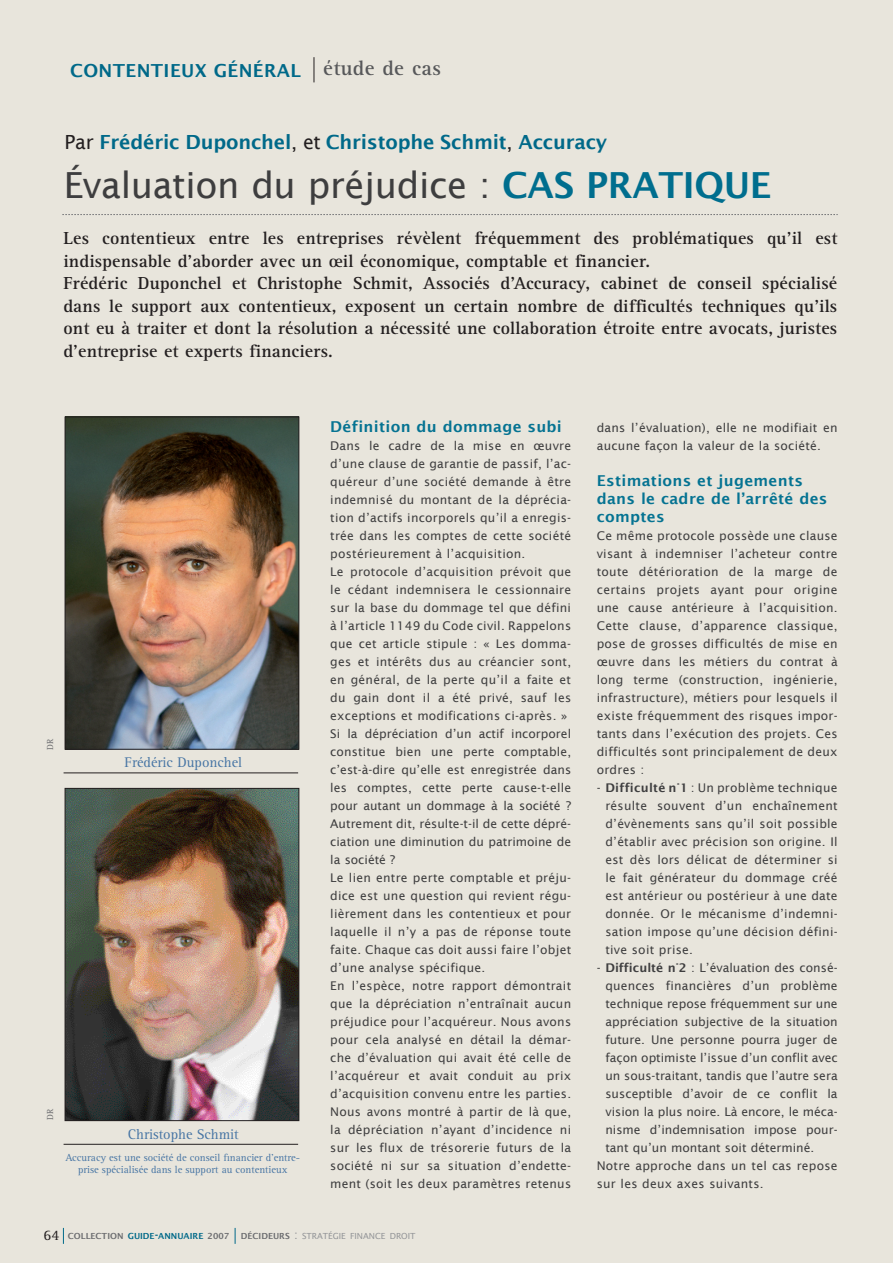
<style>
.page{position:relative;width:893px;height:1263px;background:#e8e5dc}
.page>*{position:absolute;margin:0;border:0;box-sizing:border-box;transform-origin:0 0}
.titre_min{font:36px "Lucida Sans";letter-spacing:-.01em;color:#3e3e3f}
.t1{font:700 21px "Agfa Rotis Serif";letter-spacing:.02em;color:#57585a}
.entretien_avec{font:600 19.5px "Lucida Sans";letter-spacing:-.01em;color:#006989}
.Chapo_ok{font:700 18px/22.5px "Agfa Rotis Serif";letter-spacing:.01em;color:#231f20}
.t2{font:600 18px "Lucida Sans";letter-spacing:.02em;color:#006989}
.Texte_courant{font:600 15px/18px "Lucida Sans";letter-spacing:.02em;color:#057392}
.t3{font:15px "Agfa Rotis Serif";color:#231f20}
.legende_photo{font:14.4px "Agfa Rotis Serif";color:#4775a4}
.Texte_courant-2{font:12px/18px "Lucida Sans";letter-spacing:.02em;color:#3e3e3f;text-align:justify}
.legende_photo-2{font:10.5px/12.6px "Agfa Rotis Serif";color:#4775a4;text-align:center}
.source{font:9px "Agfa Rotis Serif";color:#6c6d70}
.t4{font:8.4px "Lucida Sans";color:#939598}
.t5{font:600 8.4px "Lucida Sans";color:#6c6d70}
.s1{font-weight:400;color:#231f20}
.s2{font-weight:600;color:#006e8e}
.s3{font-weight:600}
.s4{color:#006989}
.s5{font-size:12px;color:#006989}
.s6{font-weight:600;color:#6c6d70}
.s7{font-size:12px}
</style>
<div class="page">
<svg style="left:63px;top:1228px;width:1px;height:16px"></svg>
<svg style="left:235px;top:1228px;width:1px;height:16px"></svg>
<svg style="left:62px;top:214px;width:776px;height:1px"></svg>
<svg style="left:314px;top:57px;width:1px;height:25px"></svg>
<img style="left:67px;top:419px;width:230px;height:328px">
<div style="left:65px;top:417px;width:234px;height:332px;border:1px solid #231f20"></div>
<hr style="left:64px;top:772px;width:234px;height:1px;background:#231f20">
<img style="left:67px;top:790px;width:230px;height:329px">
<div style="left:65px;top:788px;width:234px;height:333px;border:1px solid #231f20"></div>
<hr style="left:64px;top:1144px;width:234px;height:1px;background:#231f20">
<p class="t2" style="left:70px;top:60px;width:232px">CONTENTIEUX GÉNÉRAL</p>
<p class="t1" style="left:323px;top:56px;width:119px">étude de cas</p>
<p class="entretien_avec" style="left:65px;top:131px;width:544px"><span class="s1">Par</span> Frédéric Duponchel<span class="s1">, et</span> Christophe Schmit<span class="s1">,</span> Accuracy</p>
<p class="titre_min" style="left:64px;top:164px;width:709px">Évaluation du préjudice : <span class="s2">CAS PRATIQUE</span></p>
<p class="Chapo_ok" style="left:63px;top:227px;width:775px">Les contentieux entre les entreprises révèlent fréquemment des problématiques qu’il est indispensable d’aborder avec un œil économique, comptable et financier.</p>
<p class="Chapo_ok" style="left:63px;top:272px;width:775px;text-align:justify">Frédéric Duponchel et Christophe Schmit, Associés d’Accuracy, cabinet de conseil spécialisé dans le support aux contentieux, exposent un certain nombre de difficultés techniques qu’ils ont eu à traiter et dont la résolution a nécessité une collaboration étroite entre avocats, juristes d’entreprise et experts financiers.</p>
<p class="source" style="left:45px;top:750px;width:13px;rotate:-90deg">DR</p>
<p class="legende_photo" style="left:125px;top:754px;width:119px">Frédéric Duponchel</p>
<p class="source" style="left:45px;top:1120px;width:13px;rotate:-90deg">DR</p>
<p class="legende_photo" style="left:128px;top:1125px;width:112px">Christophe Schmit</p>
<p class="legende_photo-2" style="left:65px;top:1151px;width:236px">Accuracy est une société de conseil financier d’entre&shy;prise spécialisée dans le support au contentieux</p>
<p class="Texte_courant" style="left:330px;top:418px;width:233px">Définition du dommage subi</p>
<p class="Texte_courant-2" style="left:330px;top:437px;width:242px">Dans le cadre de la mise en œuvre d’une clause de garantie de passif, l’ac&shy;quéreur d’une société demande à être indemnisé du montant de la déprécia&shy;tion d’actifs incorporels qu’il a enregis&shy;trée dans les comptes de cette société postérieurement à l’acquisition.</p>
<p class="Texte_courant-2" style="left:330px;top:563px;width:242px">Le protocole d’acquisition prévoit que le cédant indemnisera le cessionnaire sur la base du dommage tel que défini à l’article 1149 du Code civil. Rappelons que cet article stipule : « Les domma&shy;ges et intérêts dus au créancier sont, en général, de la perte qu’il a faite et du gain dont il a été privé, sauf les exceptions et modifications ci-après. »</p>
<p class="Texte_courant-2" style="left:330px;top:725px;width:242px">Si la dépréciation d’un actif incorporel constitue bien une perte comptable, c’est-à-dire qu’elle est enregistrée dans les comptes, cette perte cause-t-elle pour autant un dommage à la société ?<br>Autrement dit, résulte-t-il de cette dépré&shy;ciation une diminution du patrimoine de la société ?</p>
<p class="Texte_courant-2" style="left:330px;top:869px;width:242px">Le lien entre perte comptable et préju&shy;dice est une question qui revient régu&shy;lièrement dans les contentieux et pour laquelle il n’y a pas de réponse toute faite. Chaque cas doit aussi faire l’objet d’une analyse spécifique.</p>
<p class="Texte_courant-2" style="left:330px;top:977px;width:242px">En l’espèce, notre rapport démontrait que la dépréciation n’entraînait aucun préjudice pour l’acquéreur. Nous avons pour cela analysé en détail la démar&shy;che d’évaluation qui avait été celle de l’acquéreur et avait conduit au prix d’acquisition convenu entre les parties.<br>Nous avons montré à partir de là que, la dépréciation n’ayant d’incidence ni sur les flux de trésorerie futurs de la société ni sur sa situation d’endette&shy;ment (soit les deux paramètres retenus</p>
<p class="Texte_courant-2" style="left:597px;top:419px;width:242px">dans l’évaluation), elle ne modifiait en aucune façon la valeur de la société.</p>
<p class="Texte_courant" style="left:597px;top:472px;width:232px">Estimations et jugements dans le cadre de l’arrêté des comptes</p>
<p class="Texte_courant-2" style="left:597px;top:527px;width:242px">Ce même protocole possède une clause visant à indemniser l’acheteur contre toute détérioration de la marge de certains projets ayant pour origine une cause antérieure à l’acquisition.<br>Cette clause, d’apparence classique, pose de grosses difficultés de mise en œuvre dans les métiers du contrat à long terme (construction, ingénierie, infrastructure), métiers pour lesquels il existe fréquemment des risques impor&shy;tants dans l’exécution des projets. Ces difficultés sont principalement de deux ordres :</p>
<p class="Texte_courant-2" style="left:605px;top:779px;width:234px;text-indent:-9px">- <span class="s3">Difficulté n°1</span> : Un problème technique résulte souvent d’un enchaînement d’évènements sans qu’il soit possible d’établir avec précision son origine. Il est dès lors délicat de déterminer si le fait générateur du dommage créé est antérieur ou postérieur à une date donnée. Or le mécanisme d’indemni&shy;sation impose qu’une décision défini&shy;tive soit prise.</p>
<p class="Texte_courant-2" style="left:605px;top:959px;width:234px;text-indent:-9px">- <span class="s3">Difficulté n°2</span> : L’évaluation des consé&shy;quences financières d’un problème technique repose fréquemment sur une appréciation subjective de la situation future. Une personne pourra juger de façon optimiste l’issue d’un conflit avec un sous-traitant, tandis que l’autre sera susceptible d’avoir de ce conflit la vision la plus noire. Là encore, le méca&shy;nisme d’indemnisation impose pour&shy;tant qu’un montant soit déterminé.</p>
<p class="Texte_courant-2" style="left:597px;top:1157px;width:242px">Notre approche dans un tel cas repose sur les deux axes suivants.</p>
<p class="t3" style="left:44px;top:1227px;width:17px">64</p>
<p class="t5" style="left:68px;top:1231px;width:163px">COLLECTION <span class="s4">GUIDE</span><span class="s5">-</span><span class="s4">ANNUAIRE</span> 2007</p>
<p class="t4" style="left:241px;top:1231px;width:176px"><span class="s6">DÉCIDEURS</span> <span class="s7">:</span> STRATÉGIE FINANCE DROIT</p>
</div>
